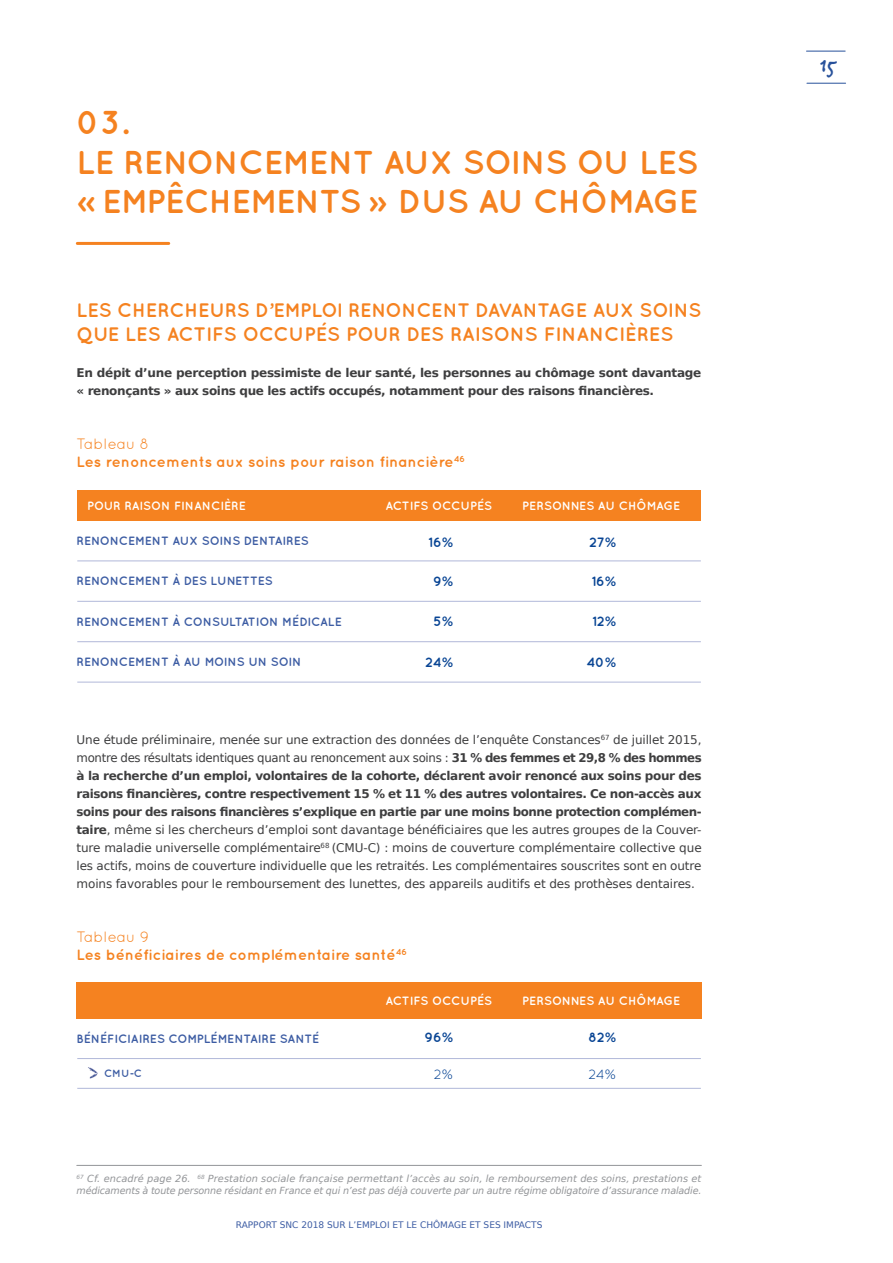
<style>
.page{position:relative;width:893px;height:1263px;background:#fff}
.page>*{position:absolute;margin:0;border:0;box-sizing:border-box;transform-origin:0 0}
.t1{font:700 33px/39.6px "Quicksand";letter-spacing:-.02em;color:#f58220}
.t2{font:700 19.5px/23.4px "Quicksand";letter-spacing:-.005em;color:#f58220}
.t3{font:18px "Berranger Hand ITC Std";color:#27519b}
.t4{font:700 15px/18px "Quicksand";color:#f58220}
.t5{font:700 13.5px "Quicksand";color:#094594}
.t6{font:13.5px "Quicksand";color:#094594}
.t7{font:12px/18px "DejaVu Sans";letter-spacing:-.01em;color:#3e3e3f;text-align:justify}
.t8{font:700 12px/18px "DejaVu Sans";letter-spacing:-.025em;color:#3e3e3f}
.t9{font:700 12px "Quicksand";color:#3c5ca3}
.t10{font:700 12px "Quicksand";color:#fff}
.t11{font:700 10.5px "Quicksand";color:#3c5ca3}
.t12{font:italic 9.75px/11.7px "DejaVu Sans";letter-spacing:-.015em;color:#939598}
.t13{font:9px "DejaVu Sans";color:#3c5ca3}
.s1{font-weight:400}
.s2{font-weight:700}
</style>
<div class="page">
<hr style="left:806px;top:51px;width:39px;height:1px;background:#27519b">
<hr style="left:807px;top:83px;width:39px;height:1px;background:#27519b">
<hr style="left:77px;top:242px;width:92px;height:3px;background:#f58220">
<div style="left:77px;top:490px;width:624px;height:30px;background:#f58220"></div>
<hr style="left:77px;top:561px;width:624px;height:1px;background:#b1b8d9">
<hr style="left:77px;top:601px;width:624px;height:1px;background:#b1b8d9">
<hr style="left:77px;top:641px;width:624px;height:1px;background:#b1b8d9">
<hr style="left:77px;top:682px;width:624px;height:1px;background:#b1b8d9">
<div style="left:76px;top:982px;width:626px;height:36px;background:#f58220"></div>
<hr style="left:77px;top:1058px;width:624px;height:1px;background:#b1b8d9">
<hr style="left:77px;top:1088px;width:624px;height:1px;background:#b1b8d9">
<hr style="left:77px;top:1165px;width:624px;height:1px;background:#939598">
<img style="left:88px;top:1067px;width:10px;height:12px">
<h1 class="t1" style="left:77px;top:102px;width:624px">03.<br>LE RENONCEMENT AUX SOINS OU LES « EMPÊCHEMENTS DUS AU CHÔMAGE</h1>
<h2 class="t2" style="left:77px;top:298px;width:626px">LES CHERCHEURS D’EMPLOI RENONCENT DAVANTAGE AUX SOINS<br>QUE LES ACTIFS OCCUPÉS POUR DES RAISONS FINANCIÈRES</h2>
<p class="t8" style="left:77px;top:363px;width:626px">En dépit d’une perception pessimiste de leur santé, les personnes au chômage sont davantage « renonçants » aux soins que les actifs occupés, notamment pour des raisons financières.</p>
<p class="t4" style="left:77px;top:434px;width:390px"><span class="s1">Tableau 8<br></span>Les renoncements aux soins pour raison financière<sup>46</sup></p>
<p class="t10" style="left:385px;top:498px;width:108px">ACTIFS OCCUPÉS</p>
<p class="t10" style="left:522px;top:498px;width:160px">PERSONNES AU CHÔMAGE</p>
<p class="t5" style="left:429px;top:534px;width:26px">16%</p>
<p class="t5" style="left:433px;top:573px;width:21px">9%</p>
<p class="t10" style="left:87px;top:498px;width:160px">POUR RAISON FINANCIÈRE</p>
<p class="t9" style="left:77px;top:534px;width:234px">RENONCEMENT AUX SOINS DENTAIRES</p>
<p class="t5" style="left:589px;top:534px;width:28px">27%</p>
<p class="t9" style="left:77px;top:574px;width:198px">RENONCEMENT À DES LUNETTES</p>
<p class="t5" style="left:592px;top:573px;width:26px">16%</p>
<p class="t9" style="left:77px;top:614px;width:267px">RENONCEMENT À CONSULTATION MÉDICALE</p>
<p class="t5" style="left:434px;top:613px;width:21px">5%</p>
<p class="t5" style="left:592px;top:613px;width:25px">12%</p>
<p class="t9" style="left:77px;top:655px;width:226px">RENONCEMENT À AU MOINS UN SOIN</p>
<p class="t5" style="left:425px;top:654px;width:29px">24%</p>
<p class="t5" style="left:586px;top:654px;width:31px">40%</p>
<p class="t7" style="left:77px;top:730px;width:627px">Une étude préliminaire, menée sur une extraction des données de l’enquête Constances<sup>67</sup> de juillet 2015, montre des résultats identiques quant au renoncement aux soins : <span class="s2">31 % des femmes et 29,8 % des hommes à la recherche d’un emploi, volontaires de la cohorte, déclarent avoir renoncé aux soins pour des raisons financières, contre respectivement 15 % et 11 % des autres volontaires. Ce non-accès aux soins pour des raisons financières s’explique en partie par une moins bonne protection complémen&shy;taire</span>, même si les chercheurs d’emploi sont davantage bénéficiaires que les autres groupes de la Couver&shy;ture maladie universelle complémentaire<sup>68</sup> (CMU-C) : moins de couverture complémentaire collective que les actifs, moins de couverture individuelle que les retraités. Les complémentaires souscrites sont en outre moins favorables pour le remboursement des lunettes, des appareils auditifs et des prothèses dentaires.</p>
<p class="t4" style="left:77px;top:927px;width:332px"><span class="s1">Tableau 9<br></span>Les bénéficiaires de complémentaire santé<sup>46</sup></p>
<p class="t9" style="left:77px;top:1031px;width:244px">BÉNÉFICIAIRES COMPLÉMENTAIRE SANTÉ</p>
<p class="t11" style="left:104px;top:1067px;width:39px">CMU-C</p>
<p class="t10" style="left:385px;top:993px;width:108px">ACTIFS OCCUPÉS</p>
<p class="t10" style="left:522px;top:993px;width:160px">PERSONNES AU CHÔMAGE</p>
<p class="t5" style="left:424px;top:1029px;width:30px">96%</p>
<p class="t6" style="left:434px;top:1067px;width:21px">2%</p>
<p class="t5" style="left:588px;top:1029px;width:29px">82%</p>
<p class="t6" style="left:588px;top:1067px;width:29px">24%</p>
<p class="t12" style="left:77px;top:1172px;width:626px"><sup>67</sup> Cf. encadré page 26. <sup>68</sup> Prestation sociale française permettant l’accès au soin, le remboursement des soins, prestations et médicaments à toute personne résidant en France et qui n’est pas déjà couverte par un autre régime obligatoire d’assurance maladie.</p>
<p class="t13" style="left:236px;top:1217px;width:308px">RAPPORT SNC 2018 SUR L’EMPLOI ET LE CHÔMAGE ET SES IMPACTS</p>
<h3 class="t3" style="left:820px;top:52px;width:17px">15</h3>
</div>
